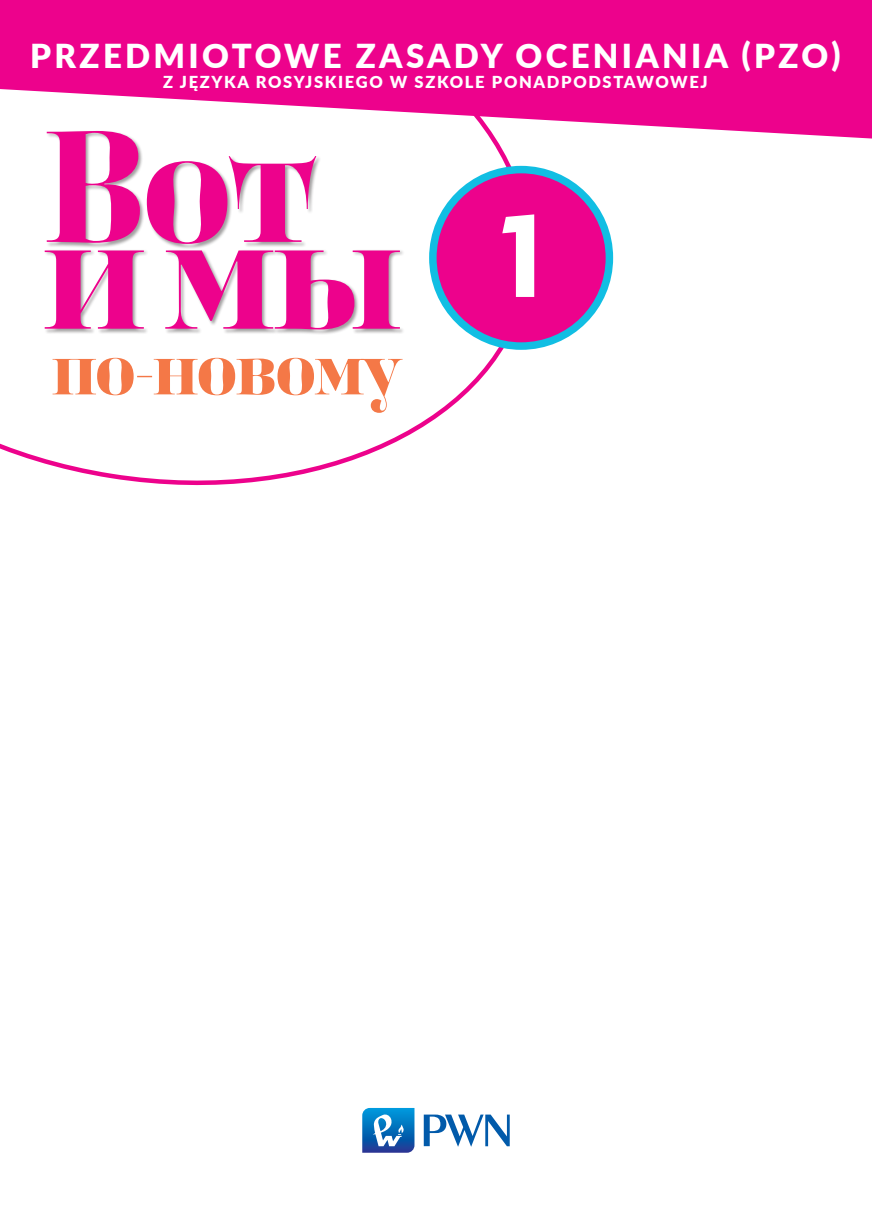
<style>
.page{position:relative;width:872px;height:1212px;background:#fff}
.page>*{position:absolute;margin:0;border:0;box-sizing:border-box;transform-origin:0 0}
.t1{font:700 127.2px "Agenda Pl";color:#fff}
.t2{font:900 33px "Lato";letter-spacing:.1em;color:#fff}
.t3{font:900 16.5px "Lato";letter-spacing:.1em;color:#fff}
</style>
<div class="page">
<svg style="left:0;top:139px;width:554px;height:347px"></svg>
<svg style="left:53px;top:358px;width:349px;height:55px"></svg>
<div style="left:44px;top:249px;width:361px;height:86px;background:#231f20;opacity:.42"></div>
<svg style="left:45px;top:250px;width:355px;height:79px"></svg>
<div style="left:46px;top:130px;width:275px;height:119px;background:#231f20;opacity:.42"></div>
<svg style="left:47px;top:139px;width:269px;height:105px"></svg>
<div style="left:433px;top:170px;width:176px;height:176px;background:#ed028c;border-radius:50%"></div>
<div style="left:429px;top:166px;width:184px;height:184px;border:8px solid #11bee3;border-radius:50%"></div>
<svg style="left:0;top:0;width:872px;height:139px;fill:#ed028c"></svg>
<svg style="left:362px;top:1107px;width:148px;height:46px"></svg>
<h2 class="t2" style="left:30px;top:31px;width:812px">PRZEDMIOTOWE ZASADY OCENIANIA (PZO)</h2>
<p class="t3" style="left:163px;top:69px;width:546px">Z JĘZYKA ROSYJSKIEGO W SZKOLE PONADPODSTAWOWEJ</p>
<h1 class="t1" style="left:501px;top:178px;width:41px">1</h1>
</div>
